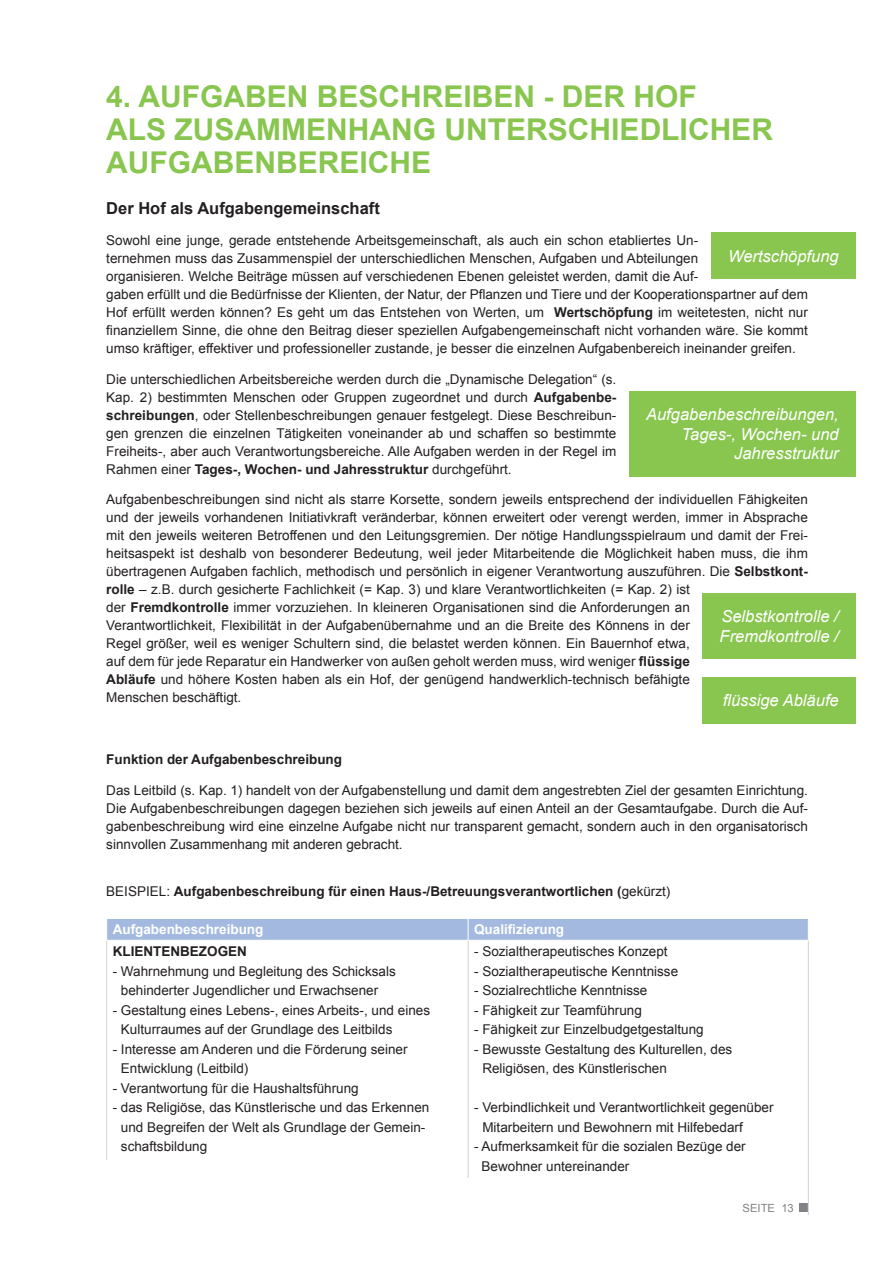
<style>
.page{position:relative;width:893px;height:1263px;background:#fff}
.page>*{position:absolute;margin:0;border:0;box-sizing:border-box;transform-origin:0 0}
.t1{font:700 30px/33px "Arial";color:#89c650}
.t2{font:italic 16.5px/19.8px "Arial";color:#fff;text-align:right}
.t3{font:700 16.5px "Arial";color:#231f20}
.t4{font:13.5px/18px "Arial";color:#231f20}
.t5{font:700 13.5px "Arial";color:#231f20}
.t6{font:700 13.5px "Arial";color:#fff}
.t7{font:11.25px "Arial";color:#808285}
.s1{font-weight:700}
.s2{font-weight:400}
</style>
<div class="page">
<div style="left:799px;top:1203px;width:8px;height:9px;background:#808285"></div>
<div style="left:711px;top:233px;width:145px;height:46px;background:#89c650"></div>
<div style="left:629px;top:391px;width:227px;height:85px;background:#89c650"></div>
<div style="left:703px;top:593px;width:153px;height:66px;background:#89c650"></div>
<div style="left:703px;top:677px;width:153px;height:46px;background:#89c650"></div>
<hr style="left:106px;top:941px;width:1px;height:322px;background:#d1d2d4">
<hr style="left:468px;top:941px;width:1px;height:322px;background:#d1d2d4">
<hr style="left:808px;top:941px;width:1px;height:322px;background:#d1d2d4">
<div style="left:107px;top:919px;width:701px;height:21px;background:#a4b9df"></div>
<div style="left:646px;top:1216px;width:210px;height:47px;background:#fff"></div>
<div style="left:0;top:1161px;width:434px;height:102px;background:#fff"></div>
<h1 class="t1" style="left:106px;top:81px;width:668px">4. AUFGABEN BESCHREIBEN - DER HOF<br>ALS ZUSAMMENHANG UNTERSCHIEDLICHER<br>AUFGABENBEREICHE</h1>
<p class="t3" style="left:106px;top:197px;width:275px">Der Hof als Aufgabengemeinschaft</p>
<p class="t4" style="left:106px;top:231px;width:703px">Sowohl eine junge, gerade entstehende Arbeitsgemeinschaft, als auch ein schon etabliertes Un-<br>ternehmen muss das Zusammenspiel der unterschiedlichen Menschen, Aufgaben und Abteilungen<br>organisieren. Welche Beiträge müssen auf verschiedenen Ebenen geleistet werden, damit die Auf-<br>gaben erfüllt und die Bedürfnisse der Klienten, der Natur, der Pflanzen und Tiere und der Kooperationspartner auf dem Hof erfüllt werden können? Es geht um das Entstehen von Werten, um <span class="s1">Wertschöpfung</span> im weitetesten, nicht nur finanziellem Sinne, die ohne den Beitrag dieser speziellen Aufgabengemeinschaft nicht vorhanden wäre. Sie kommt umso kräftiger, effektiver und professioneller zustande, je besser die einzelnen Aufgabenbereich ineinander greifen.</p>
<p class="t4" style="left:106px;top:370px;width:512px;text-align:justify">Die unterschiedlichen Arbeitsbereiche werden durch die „Dynamische Delegation“ (s.<br>Kap. 2) bestimmten Menschen oder Gruppen zugeordnet und durch <span class="s1">Aufgabenbe&shy;schreibungen</span>, oder Stellenbeschreibungen genauer festgelegt. Diese Beschreibun&shy;gen grenzen die einzelnen Tätigkeiten voneinander ab und schaffen so bestimmte Freiheits-, aber auch Verantwortungsbereiche. Alle Aufgaben werden in der Regel im Rahmen einer <span class="s1">Tages-, Wochen- und Jahresstruktur</span> durchgeführt.</p>
<p class="t4" style="left:106px;top:491px;width:703px">Aufgabenbeschreibungen sind nicht als starre Korsette, sondern jeweils entsprechend der individuellen Fähigkeiten und der jeweils vorhandenen Initiativkraft veränderbar, können erweitert oder verengt werden, immer in Absprache mit den jeweils weiteren Betroffenen und den Leitungsgremien. Der nötige Handlungsspielraum und damit der Frei&shy;heitsaspekt ist deshalb von besonderer Bedeutung, weil jeder Mitarbeitende die Möglichkeit haben muss, die ihm übertragenen Aufgaben fachlich, methodisch und persönlich in eigener Verantwortung auszuführen. Die <span class="s1">Selbstkont&shy;rolle</span> – z.B. durch gesicherte Fachlichkeit (= Kap. 3) und klare Verantwortlichkeiten (= Kap. 2) ist<br>der <span class="s1">Fremdkontrolle</span> immer vorzuziehen. In kleineren Organisationen sind die Anforderungen an<br>Verantwortlichkeit, Flexibilität in der Aufgabenübernahme und an die Breite des Könnens in der<br>Regel größer, weil es weniger Schultern sind, die belastet werden können. Ein Bauernhof etwa,<br>auf dem für jede Reparatur ein Handwerker von außen geholt werden muss, wird weniger <span class="s1">flüssige<br>Abläufe</span> und höhere Kosten haben als ein Hof, der genügend handwerklich-technisch befähigte<br>Menschen beschäftigt.</p>
<p class="t2" style="left:728px;top:246px;width:112px">Wertschöpfung</p>
<p class="t2" style="left:646px;top:404px;width:194px">Aufgabenbeschreibungen,<br>Tages-, Wochen- und<br>Jahresstruktur</p>
<p class="t2" style="left:720px;top:607px;width:121px;text-align:left">Selbstkontrolle /<br>Fremdkontrolle /</p>
<p class="t2" style="left:723px;top:691px;width:117px">flüssige Abläufe</p>
<p class="t5" style="left:106px;top:750px;width:237px">Funktion der Aufgabenbeschreibung</p>
<p class="t4" style="left:106px;top:781px;width:703px;text-align:justify">Das Leitbild (s. Kap. 1) handelt von der Aufgabenstellung und damit dem angestrebten Ziel der gesamten Einrichtung.<br>Die Aufgabenbeschreibungen dagegen beziehen sich jeweils auf einen Anteil an der Gesamtaufgabe. Durch die Auf&shy;gabenbeschreibung wird eine einzelne Aufgabe nicht nur transparent gemacht, sondern auch in den organisatorisch sinnvollen Zusammenhang mit anderen gebracht.</p>
<p class="t5" style="left:106px;top:882px;width:566px"><span class="s2">BEISPIEL:</span> Aufgabenbeschreibung für einen Haus-/Betreuungsverantwortlichen (<span class="s2">gekürzt)</span></p>
<p class="t6" style="left:113px;top:920px;width:152px">Aufgabenbeschreibung</p>
<p class="t6" style="left:474px;top:920px;width:92px">Qualifizierung</p>
<p class="t5" style="left:113px;top:942px;width:136px">KLIENTENBEZOGEN</p>
<p class="t4" style="left:121px;top:961px;width:276px;line-height:19.5px;text-indent:-8px">- Wahrnehmung und Begleitung des Schicksals behinderter Jugendlicher und Erwachsener</p>
<p class="t4" style="left:121px;top:1000px;width:311px;line-height:19.5px;text-indent:-8px">- Gestaltung eines Lebens-, eines Arbeits-, und eines<br>Kulturraumes auf der Grundlage des Leitbilds</p>
<p class="t4" style="left:121px;top:1039px;width:288px;line-height:19.5px;text-indent:-8px">- Interesse am Anderen und die Förderung seiner<br>Entwicklung (Leitbild)</p>
<p class="t4" style="left:113px;top:1079px;width:248px">- Verantwortung für die Haushaltsführung</p>
<p class="t4" style="left:121px;top:1098px;width:310px;line-height:19.5px;text-indent:-8px">- das Religiöse, das Künstlerische und das Erkennen und Begreifen der Welt als Grundlage der Gemein&shy;schaftsbildung</p>
<p class="t4" style="left:474px;top:942px;width:195px">- Sozialtherapeutisches Konzept</p>
<p class="t4" style="left:474px;top:962px;width:206px">- Sozialtherapeutische Kenntnisse</p>
<p class="t4" style="left:474px;top:981px;width:175px">- Sozialrechtliche Kenntnisse</p>
<p class="t4" style="left:474px;top:1001px;width:169px">- Fähigkeit zur Teamführung</p>
<p class="t4" style="left:474px;top:1020px;width:231px">- Fähigkeit zur Einzelbudgetgestaltung</p>
<p class="t4" style="left:482px;top:1039px;width:251px;line-height:19.5px;text-indent:-8px">- Bewusste Gestaltung des Kulturellen, des<br>Religiösen, des Künstlerischen</p>
<p class="t4" style="left:482px;top:1098px;width:293px;line-height:19.5px;text-indent:-8px">- Verbindlichkeit und Verantwortlichkeit gegenüber<br>Mitarbeitern und Bewohnern mit Hilfebedarf</p>
<p class="t4" style="left:482px;top:1137px;width:266px;line-height:19.5px;text-indent:-8px">- Aufmerksamkeit für die sozialen Bezüge der<br>Bewohner untereinander</p>
<p class="t7" style="left:742px;top:1200px;width:53px">SEITE 13</p>
</div>
